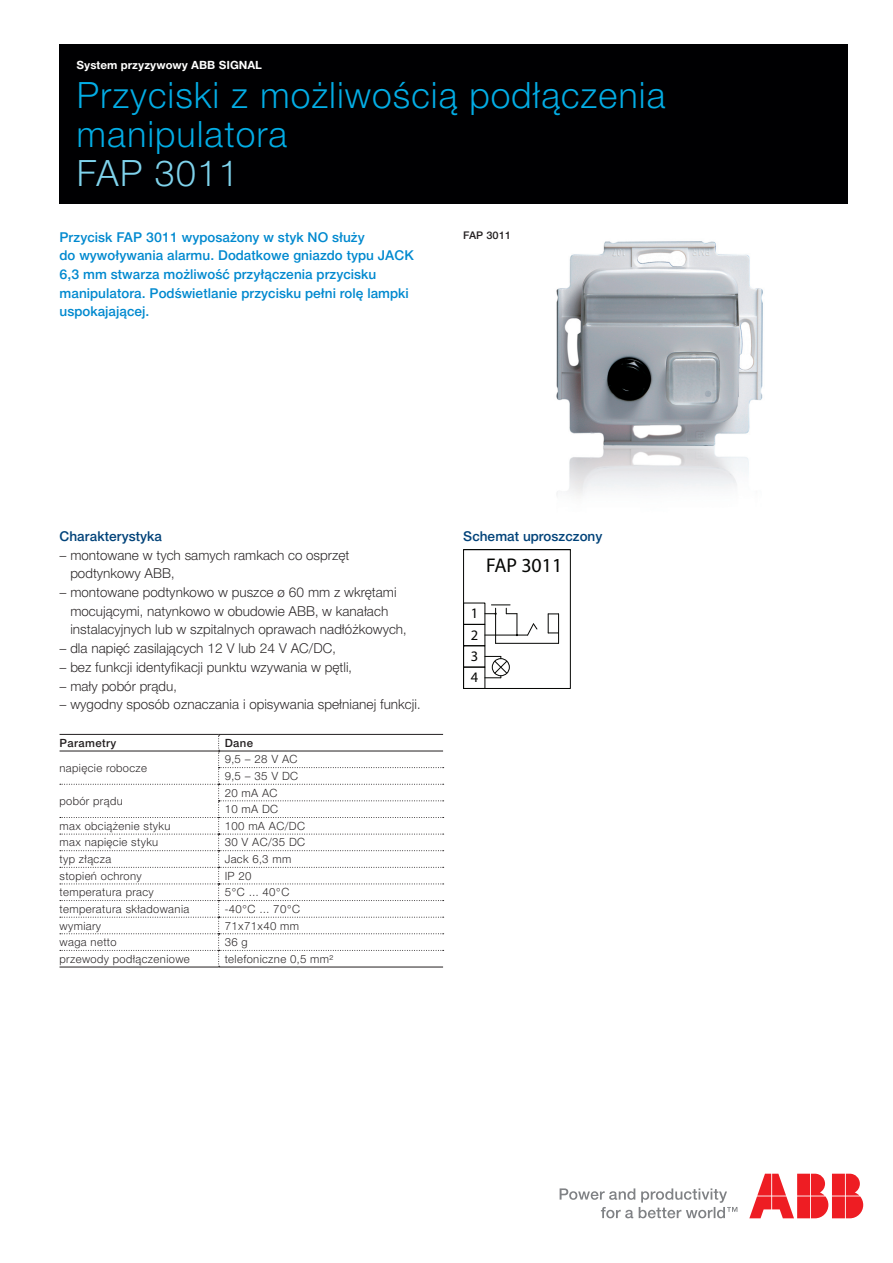
<style>
.page{position:relative;width:893px;height:1263px;background:#fff}
.page>*{position:absolute;margin:0;border:0;box-sizing:border-box;transform-origin:0 0}
.t1{font:36px/39px "Switzer EFN Light";letter-spacing:.025em;color:#03ade5}
.t2{font:36px "Switzer EFN Light";letter-spacing:.025em;color:#7fd3ec}
.t3{font:19.95px "Myriad Pro";color:#040503}
.t4{font:14.55px/21.3px "Myriad Pro";color:#040503;text-align:justify}
.t5{font:13.5px/18.8px "Switzer EFN Light";color:#231f20}
.t6{font:13.5px/18.8px "Switzer EFN Medium";color:#0089cf}
.t7{font:13.5px "Switzer EFN Medium";color:#004279}
.t8{font:11.25px/16.6px "Switzer EFN Light";letter-spacing:.03em;color:#231f20}
.t9{font:700 11.25px "Switzer EFN";color:#fff}
.t10{font:11.25px "Switzer EFN Medium";letter-spacing:.03em;color:#231f20}
.t11{font:10.5px "Switzer EFN Medium";color:#231f20}
</style>
<div class="page">
<img style="left:556px;top:241px;width:207px;height:255px">
<div style="left:60px;top:45px;width:788px;height:159px;background:#000002"></div>
<svg style="left:560px;top:1188px;width:177px;height:30px"></svg>
<svg style="left:749px;top:1174px;width:114px;height:44px"></svg>
<svg style="left:60px;top:735px;width:384px;height:232px"></svg>
<hr style="left:60px;top:734px;width:159px;height:1px;background:#231f20">
<hr style="left:219px;top:734px;width:224px;height:1px;background:#231f20">
<hr style="left:60px;top:751px;width:159px;height:1px;background:#231f20">
<hr style="left:219px;top:751px;width:224px;height:1px;background:#231f20">
<hr style="left:60px;top:967px;width:159px;height:1px;background:#231f20">
<hr style="left:219px;top:967px;width:224px;height:1px;background:#231f20">
<svg style="left:485px;top:656px;width:23px;height:22px"></svg>
<div style="left:492px;top:658px;width:18px;height:18px;border:1px solid #040503;border-radius:50%"></div>
<hr style="left:496px;top:643px;width:63px;height:1px;background:#040503">
<svg style="left:548px;top:614px;width:11px;height:29px"></svg>
<div style="left:463px;top:549px;width:108px;height:140px;border:1px solid #040503"></div>
<div style="left:463px;top:667px;width:22px;height:22px;border:1px solid #040503"></div>
<div style="left:463px;top:645px;width:22px;height:22px;border:1px solid #040503"></div>
<div style="left:463px;top:624px;width:22px;height:22px;border:1px solid #040503"></div>
<div style="left:463px;top:603px;width:22px;height:22px;border:1px solid #040503"></div>
<svg style="left:485px;top:605px;width:53px;height:38px"></svg>
<p class="t9" style="left:77px;top:58px;width:187px">System przyzywowy ABB SIGNAL</p>
<h1 class="t1" style="left:77px;top:76px;width:591px">Przyciski z możliwością podłączenia manipulatora</h1>
<h1 class="t2" style="left:77px;top:153px;width:164px">FAP 3011</h1>
<p class="t6" style="left:60px;top:227px;width:356px">Przycisk FAP 3011 wyposażony w styk NO służy<br>do wywoływania alarmu. Dodatkowe gniazdo typu JACK 6,3 mm stwarza możliwość przyłączenia przycisku manipulatora. Podświetlanie przycisku pełni rolę lampki uspokajającej.</p>
<p class="t11" style="left:463px;top:229px;width:49px">FAP 3011</p>
<p class="t7" style="left:60px;top:528px;width:104px">Charakterystyka</p>
<p class="t5" style="left:70px;top:545px;width:281px;text-indent:-11px">– montowane w tych samych ramkach co osprzęt podtynkowy ABB,</p>
<p class="t5" style="left:70px;top:583px;width:338px;text-indent:-11px">– montowane podtynkowo w puszce ø 60 mm z wkrętami mocującymi, natynkowo w obudowie ABB, w kanałach instalacyjnych lub w szpitalnych oprawach nadłóżkowych,</p>
<p class="t5" style="left:60px;top:639px;width:278px">– dla napięć zasilających 12 V lub 24 V ac/dc,</p>
<p class="t5" style="left:60px;top:658px;width:294px">– bez funkcji identyfikacji punktu wzywania w pętli,</p>
<p class="t5" style="left:60px;top:676px;width:119px">– mały pobór prądu,</p>
<p class="t5" style="left:60px;top:695px;width:362px">– wygodny sposób oznaczania i opisywania spełnianej funkcji.</p>
<p class="t10" style="left:60px;top:736px;width:59px">Parametry</p>
<p class="t10" style="left:225px;top:736px;width:30px">Dane</p>
<p class="t8" style="left:60px;top:759px;width:89px">napięcie robocze</p>
<p class="t8" style="left:225px;top:751px;width:75px">9,5 – 28 V ac<br>9,5 – 35 V dc</p>
<p class="t8" style="left:60px;top:792px;width:65px">pobór prądu</p>
<p class="t8" style="left:225px;top:784px;width:55px">20 mA ac<br>10 mA dc</p>
<p class="t8" style="left:60px;top:817px;width:112px">max obciążenie styku</p>
<p class="t8" style="left:225px;top:817px;width:82px">100 mA ac/dc</p>
<p class="t8" style="left:60px;top:834px;width:100px">max napięcie styku</p>
<p class="t8" style="left:225px;top:834px;width:82px">30 V ac/35 dc</p>
<p class="t8" style="left:60px;top:851px;width:53px">typ złącza</p>
<p class="t8" style="left:225px;top:851px;width:68px">Jack 6,3 mm</p>
<p class="t8" style="left:60px;top:867px;width:84px">stopień ochrony</p>
<p class="t8" style="left:225px;top:867px;width:29px">IP 20</p>
<p class="t8" style="left:60px;top:884px;width:96px">temperatura pracy</p>
<p class="t8" style="left:225px;top:884px;width:65px">5°C … 40°C</p>
<p class="t8" style="left:60px;top:900px;width:131px">temperatura składowania</p>
<p class="t8" style="left:225px;top:900px;width:76px">-40°C … 70°C</p>
<p class="t8" style="left:60px;top:917px;width:43px">wymiary</p>
<p class="t8" style="left:225px;top:917px;width:76px">71x71x40 mm</p>
<p class="t8" style="left:60px;top:934px;width:59px">waga netto</p>
<p class="t8" style="left:225px;top:934px;width:25px">36 g</p>
<p class="t8" style="left:60px;top:950px;width:132px">przewody podłączeniowe</p>
<p class="t8" style="left:225px;top:950px;width:110px">telefoniczne 0,5 mm²</p>
<p class="t7" style="left:463px;top:528px;width:141px">Schemat uproszczony</p>
<h2 class="t3" style="left:486px;top:553px;width:78px">FAP 3011</h2>
<p class="t4" style="left:471px;top:602px;width:9px">1</p>
<p class="t4" style="left:471px;top:624px;width:9px">2<br>3<br>4</p>
</div>
